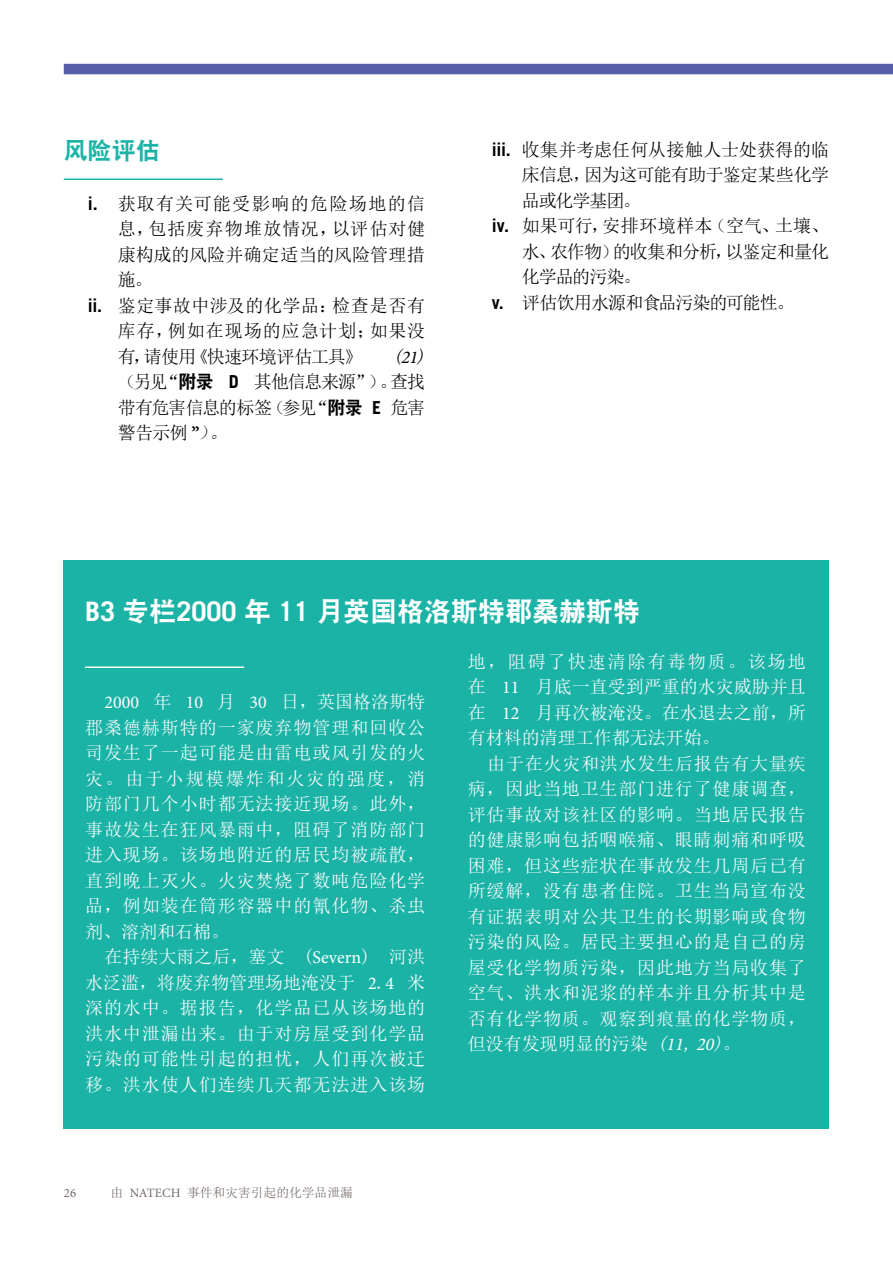
<style>
.page{position:relative;width:893px;height:1263px;background:#fff}
.page>*{position:absolute;margin:0;border:0;box-sizing:border-box;transform-origin:0 0}
.t1{font:27px "DF Hei W9";color:#fff}
.t2{font:24px "DF Hei W9";color:#1cb3a7}
.t3{font:18px/25.5px "Sim Sun";letter-spacing:.05em;color:#fff;text-align:justify}
.t4{font:18px "Sim Sun";letter-spacing:-.01em;color:#000}
.t5{font:18px/25.5px "Sim Sun";letter-spacing:-.06em;color:#000}
.t6{font:18px "Sim Sun";letter-spacing:.055em;color:#000}
.t7{font:18px "Sim Sun";letter-spacing:.01em;color:#000}
.t8{font:18px "Sim Sun";letter-spacing:.035em;color:#000}
.t9{font:18px "Sim Sun";letter-spacing:-.045em;color:#000}
.t10{font:18px "Sim Sun";letter-spacing:.075em;color:#000}
.t11{font:18px "Sim Sun";letter-spacing:-.035em;color:#000}
.t12{font:18px "Sim Sun";letter-spacing:-.05em;color:#000}
.t13{font:18px "Sim Sun";letter-spacing:-.04em;color:#000}
.t14{font:12.75px "Sim Sun";color:#746a65}
.t15{font:12.75px "Minion Pro";color:#746a65}
.s1{font-family:"Trade Gothic LT";font-weight:700}
.s2{font-style:italic}
.s3{font-family:"Minion Pro";font-style:italic}
.s4{font-family:"DF Hei W9"}
.s5{font-family:"Minion Pro";font-weight:700}
.s6{font-family:"Minion Pro"}
</style>
<div class="page">
<div style="left:64px;top:64px;width:829px;height:10px;background:#565eaa"></div>
<div style="left:64px;top:561px;width:765px;height:568px;background:#1cb3a7"></div>
<hr style="left:85px;top:666px;width:159px;height:2px;background:#fff">
<hr style="left:64px;top:179px;width:159px;height:1px;background:#1cb3a7">
<h2 class="t2" style="left:64px;top:138px;width:97px">风险评估</h2>
<p class="t10" style="left:88px;top:194px;width:339px"><span class="s1">i.</span> 获取有关可能受影响的危险场地的信</p>
<p class="t6" style="left:118px;top:220px;width:309px">息，包括废弃物堆放情况，以评估对健</p>
<p class="t4" style="left:118px;top:245px;width:309px">康构成的风险并确定适当的风险管理措</p>
<p class="t4" style="left:118px;top:271px;width:36px">施。</p>
<p class="t8" style="left:88px;top:296px;width:339px"><span class="s1">ii.</span> 鉴定事故中涉及的化学品：检查是否有</p>
<p class="t6" style="left:118px;top:322px;width:309px">库存，例如在现场的应急计划；如果没</p>
<p class="t13" style="left:118px;top:347px;width:246px">有，请使用《快速环境评估工具》</p>
<p class="t5" style="left:118px;top:344px;width:313px;text-indent:275px"><span class="s2">(</span><span class="s3">21</span><span class="s2">)</span>（另见“<span class="s4">附录</span> <span class="s1">D</span> 其他信息来源”）。查找带有危害信息的标签（参见“<span class="s4">附录</span> <span class="s1">E</span> 危害警告示例 <span class="s5">”</span><span class="s2">）。</span></p>
<p class="t4" style="left:492px;top:140px;width:339px"><span class="s1">iii.</span> 收集并考虑任何从接触人士处获得的临</p>
<p class="t11" style="left:522px;top:166px;width:309px">床信息，因为这可能有助于鉴定某些化学</p>
<p class="t4" style="left:522px;top:191px;width:121px">品或化学基团。</p>
<p class="t7" style="left:492px;top:217px;width:339px"><span class="s1">iv.</span> 如果可行，安排环境样本（空气、土壤、</p>
<p class="t9" style="left:522px;top:242px;width:309px">水、农作物）的收集和分析，以鉴定和量化</p>
<p class="t4" style="left:522px;top:268px;width:121px">化学品的污染。</p>
<p class="t12" style="left:492px;top:293px;width:304px"><span class="s1">v.</span> 评估饮用水源和食品污染的可能性。</p>
<h1 class="t1" style="left:85px;top:598px;width:557px"><span class="s1">B3</span> 专栏<span class="s1">2000</span> 年 <span class="s1">11</span> 月英国格洛斯特郡桑赫斯特</h1>
<p class="t3" style="left:85px;top:689px;width:342px;text-indent:19px"><span class="s6">2000</span> 年 <span class="s6">10</span> 月 <span class="s6">30</span> 日，英国格洛斯特郡桑德赫斯特的一家废弃物管理和回收公司发生了一起可能是由雷电或风引发的火灾。由于小规模爆炸和火灾的强度，消防部门几个小时都无法接近现场。此外，事故发生在狂风暴雨中，阻碍了消防部门进入现场。该场地附近的居民均被疏散，直到晚上灭火。火灾焚烧了数吨危险化学品，例如装在筒形容器中的氰化物、杀虫剂、溶剂和石棉。</p>
<p class="t3" style="left:85px;top:944px;width:342px;text-indent:19px">在持续大雨之后，塞文 (<span class="s6">Severn</span>) 河洪水泛滥，将废弃物管理场地淹没于 <span class="s6">2</span>.<span class="s6">4</span> 米深的水中。据报告，化学品已从该场地的洪水中泄漏出来。由于对房屋受到化学品污染的可能性引起的担忧，人们再次被迁移。洪水使人们连续几天都无法进入该场</p>
<p class="t15" style="left:64px;top:1185px;width:14px">26</p>
<p class="t14" style="left:111px;top:1186px;width:244px">由 <span class="s6">NATECH</span> 事件和灾害引起的化学品泄漏</p>
<p class="t3" style="left:468px;top:648px;width:340px">地，阻碍了快速清除有毒物质。该场地在 <span class="s6">11</span> 月底一直受到严重的水灾威胁并且在 <span class="s6">12</span> 月再次被淹没。在水退去之前，所有材料的清理工作都无法开始。</p>
<p class="t3" style="left:468px;top:750px;width:340px;text-indent:19px">由于在火灾和洪水发生后报告有大量疾病，因此当地卫生部门进行了健康调查，评估事故对该社区的影响。当地居民报告的健康影响包括咽喉痛、眼睛刺痛和呼吸困难，但这些症状在事故发生几周后已有所缓解，没有患者住院。卫生当局宣布没有证据表明对公共卫生的长期影响或食物污染的风险。居民主要担心的是自己的房屋受化学物质污染，因此地方当局收集了空气、洪水和泥浆的样本并且分析其中是否有化学物质。观察到痕量的化学物质，但没有发现明显的污染 <span class="s2">(</span><span class="s3">11</span><span class="s2">,</span> <span class="s3">20</span><span class="s2">)</span>。</p>
</div>
